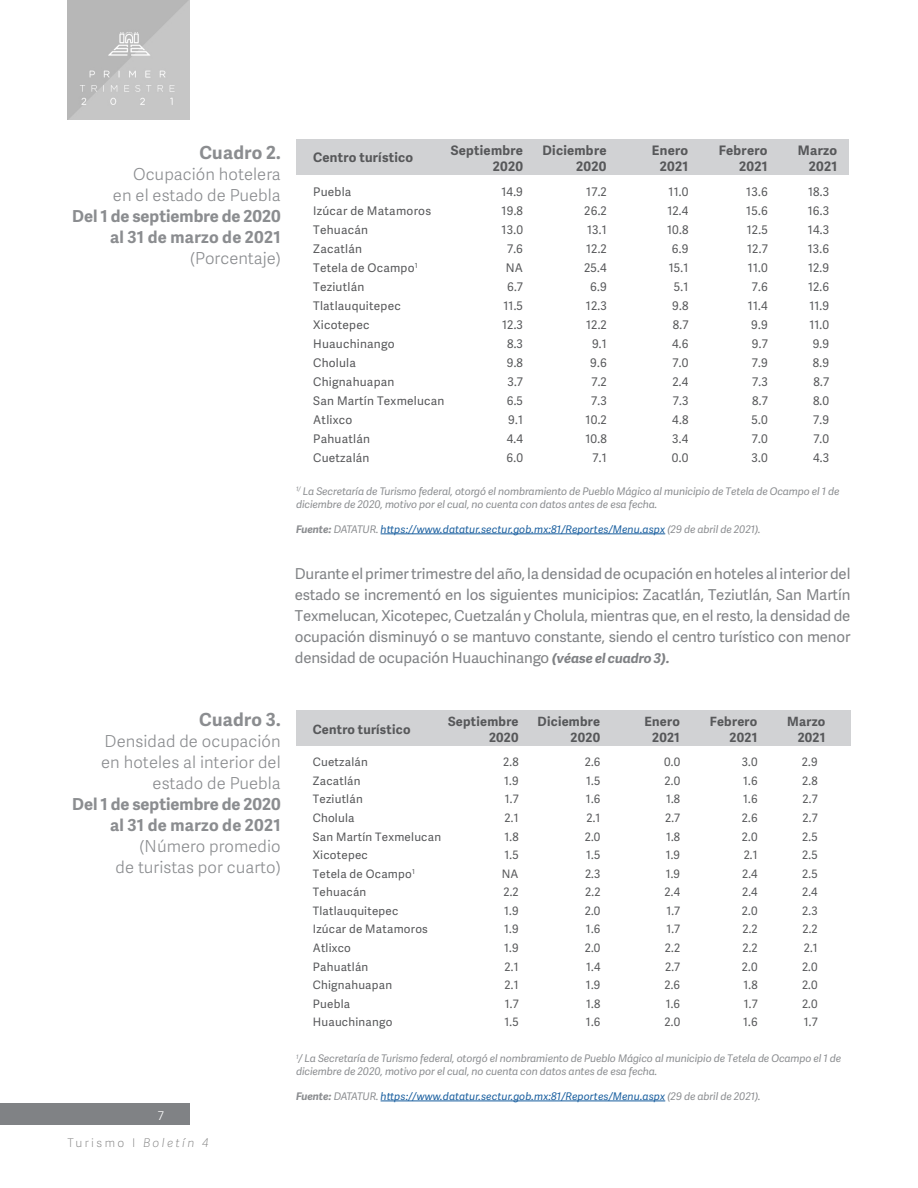
<style>
.page{position:relative;width:918px;height:1188px;background:#fff}
.page>*{position:absolute;margin:0;border:0;box-sizing:border-box;transform-origin:0 0}
.t1{font:700 18px "Adelle Sans";letter-spacing:.02em;color:#8b8d90}
.t2{font:300 16.5px/21px "Adelle Sans";letter-spacing:.005em;color:#8b8d90;text-align:right}
.t3{font:700 16.5px "Adelle Sans";color:#8b8d90}
.t4{font:700 16.5px "Adelle Sans";letter-spacing:.02em;color:#8b8d90}
.t5{font:15px/21px "Adelle Sans";letter-spacing:-.01em;color:#808285;text-align:justify}
.t6{font:700 13.05px/15.8px "Adelle Sans";letter-spacing:.02em;color:#57585a;text-align:right}
.t7{font:700 12.75px/15.3px "Adelle Sans";letter-spacing:.02em;color:#57585a;text-align:right}
.t8{font:100 12px "Adelle Sans";letter-spacing:.2em;color:#808080}
.t9{font:300 12px "Adelle Sans";color:#fff}
.t10{font:11.85px/19px "Adelle Sans";letter-spacing:.02em;color:#57585a;text-align:center}
.t11{font:11.55px/18.6px "Adelle Sans";letter-spacing:.02em;color:#57585a;text-align:justify}
.t12{font:italic 10.5px/12.6px "Adelle Sans";letter-spacing:-.01em;color:#8b8d90}
.t13{font:italic 10.5px "Adelle Sans";letter-spacing:.01em;color:#175d9e}
.s1{font-weight:700}
.s2{font-weight:700;color:#8b8d90}
.s3{color:#8b8d90}
.s4{font-weight:700;font-style:italic;font-size:13.5px}
.s5{font-style:italic}
</style>
<div class="page">
<img style="left:68px;top:0;width:122px;height:120px">
<div style="left:0;top:1104px;width:190px;height:21px;background:#808285"></div>
<div style="left:296px;top:139px;width:553px;height:36px;background:#d1d2d4"></div>
<div style="left:296px;top:710px;width:554px;height:35px;background:#d1d2d4"></div>
<hr style="left:381px;top:534px;width:284px;height:1px;background:#175d9e">
<hr style="left:381px;top:1101px;width:284px;height:1px;background:#175d9e">
<p class="t1" style="left:199px;top:139px;width:83px">Cuadro 2.</p>
<p class="t2" style="left:72px;top:163px;width:210px">Ocupación hotelera<br>en el estado de Puebla<br><span class="s1">Del 1 de septiembre de 2020 al 31 de marzo de 2021 </span>(Porcentaje)</p>
<p class="t6" style="left:451px;top:142px;width:74px">Septiembre<br>2020</p>
<p class="t6" style="left:543px;top:142px;width:66px">Diciembre<br>2020</p>
<p class="t6" style="left:652px;top:142px;width:38px">Enero<br>2021</p>
<p class="t6" style="left:719px;top:142px;width:50px">Febrero<br>2021</p>
<p class="t6" style="left:798px;top:142px;width:41px">Marzo<br>2021</p>
<p class="t6" style="left:313px;top:149px;width:102px">Centro turístico</p>
<p class="t10" style="left:313px;top:182px;width:133px;text-align:left">Puebla<br>Izúcar de Matamoros<br>Tehuacán<br>Zacatlán<br>Tetela de Ocampo<sup>1<br></sup>Teziutlán<br>Tlatlauquitepec<br>Xicotepec<br>Huauchinango<br>Cholula<br>Chignahuapan<br>San Martín Texmelucan<br>Atlixco<br>Pahuatlán<br>Cuetzalán</p>
<p class="t10" style="left:501px;top:182px;width:23px">14.9<br>19.8<br>13.0<br>7.6<br>NA<br>6.7<br>11.5<br>12.3<br>8.3<br>9.8<br>3.7<br>6.5<br>9.1<br>4.4<br>6.0</p>
<p class="t10" style="left:584px;top:182px;width:24px;text-align:right">17.2<br>26.2<br>13.1<br>12.2<br>25.4<br>6.9<br>12.3<br>12.2<br>9.1<br>9.6<br>7.2<br>7.3<br>10.2<br>10.8<br>7.1</p>
<p class="t10" style="left:667px;top:182px;width:23px">11.0<br>12.4<br>10.8<br>6.9<br>15.1<br>5.1<br>9.8<br>8.7<br>4.6<br>7.0<br>2.4<br>7.3<br>4.8<br>3.4<br>0.0</p>
<p class="t10" style="left:746px;top:182px;width:23px">13.6<br>15.6<br>12.5<br>12.7<br>11.0<br>7.6<br>11.4<br>9.9<br>9.7<br>7.9<br>7.3<br>8.7<br>5.0<br>7.0<br>3.0</p>
<p class="t10" style="left:808px;top:182px;width:23px">18.3<br>16.3<br>14.3<br>13.6<br>12.9<br>12.6<br>11.9<br>11.0<br>9.9<br>8.9<br>8.7<br>8.0<br>7.9<br>7.0<br>4.3</p>
<p class="t12" style="left:296px;top:485px;width:545px"><sup>1/</sup> La Secretaría de Turismo federal, otorgó el nombramiento de Pueblo Mágico al municipio de Tetela de Ocampo el 1 de diciembre de 2020, motivo por el cual, no cuenta con datos antes de esa fecha.</p>
<p class="t13" style="left:296px;top:522px;width:466px"><span class="s2">Fuente:</span> <span class="s3">DATATUR.</span> https://www.datatur.sectur.gob.mx:81/Reportes/Menu.aspx <span class="s3">(29 de abril de 2021).</span></p>
<p class="t5" style="left:295px;top:563px;width:557px">Durante el primer trimestre del año, la densidad de ocupación en hoteles al interior del estado se incrementó en los siguientes municipios: Zacatlán, Teziutlán, San Martín Texmelucan, Xicotepec, Cuetzalán y Cholula, mientras que, en el resto, la densidad de ocupación disminuyó o se mantuvo constante, siendo el centro turístico con menor densidad de ocupación Huauchinango <span class="s4">(véase el cuadro 3).</span></p>
<p class="t1" style="left:199px;top:706px;width:83px">Cuadro 3.</p>
<p class="t2" style="left:105px;top:730px;width:178px">Densidad de ocupación</p>
<p class="t2" style="left:101px;top:751px;width:181px">en hoteles al interior del estado de Puebla</p>
<p class="t3" style="left:72px;top:792px;width:210px">Del 1 de septiembre de 2020</p>
<p class="t4" style="left:110px;top:813px;width:172px">al 31 de marzo de 2021</p>
<p class="t2" style="left:140px;top:835px;width:143px">(Número promedio</p>
<p class="t2" style="left:116px;top:856px;width:167px">de turistas por cuarto)</p>
<p class="t9" style="left:158px;top:1108px;width:8px">7</p>
<p class="t8" style="left:68px;top:1134px;width:143px">Turismo I <span class="s5">Boletín 4</span></p>
<p class="t7" style="left:448px;top:714px;width:72px">Septiembre<br>2020</p>
<p class="t7" style="left:645px;top:714px;width:37px">Enero<br>2021</p>
<p class="t7" style="left:710px;top:714px;width:49px">Febrero<br>2021</p>
<p class="t7" style="left:787px;top:714px;width:40px">Marzo<br>2021</p>
<p class="t11" style="left:502px;top:752px;width:18px">2.8<br>1.9<br>1.7<br>2.1<br>1.8<br>1.5<br>NA 2.2<br>1.9<br>1.9<br>1.9<br>2.1<br>2.1<br>1.7<br>1.5</p>
<p class="t11" style="left:585px;top:752px;width:17px">2.6<br>1.5<br>1.6<br>2.1<br>2.0<br>1.5<br>2.3<br>2.2<br>2.0<br>1.6<br>2.0<br>1.4<br>1.9<br>1.8<br>1.6</p>
<p class="t11" style="left:664px;top:752px;width:18px">0.0<br>2.0<br>1.8<br>2.7<br>1.8<br>1.9<br>1.9<br>2.4<br>1.7<br>1.7<br>2.2<br>2.7<br>2.6<br>1.6<br>2.0</p>
<p class="t11" style="left:742px;top:752px;width:17px">3.0<br>1.6<br>1.6<br>2.6<br>2.0<br>2.1<br>2.4<br>2.4<br>2.0<br>2.2<br>2.2<br>2.0<br>1.8<br>1.7<br>1.6</p>
<p class="t7" style="left:538px;top:714px;width:64px">Diciembre<br>2020</p>
<p class="t7" style="left:313px;top:721px;width:99px">Centro turístico</p>
<p class="t11" style="left:313px;top:752px;width:130px;text-align:left">Cuetzalán<br>Zacatlán<br>Teziutlán<br>Cholula<br>San Martín Texmelucan<br>Xicotepec<br>Tetela de Ocampo<sup>1<br></sup>Tehuacán<br>Tlatlauquitepec<br>Izúcar de Matamoros<br>Atlixco<br>Pahuatlán<br>Chignahuapan<br>Puebla<br>Huauchinango</p>
<p class="t11" style="left:802px;top:752px;width:17px">2.9<br>2.8<br>2.7<br>2.7<br>2.5<br>2.5<br>2.5<br>2.4<br>2.3<br>2.2<br>2.1<br>2.0<br>2.0<br>2.0<br>1.7</p>
<p class="t12" style="left:296px;top:1052px;width:547px"><sup>1</sup>/ La Secretaría de Turismo federal, otorgó el nombramiento de Pueblo Mágico al municipio de Tetela de Ocampo el 1 de diciembre de 2020, motivo por el cual, no cuenta con datos antes de esa fecha.</p>
<p class="t13" style="left:296px;top:1089px;width:466px"><span class="s2">Fuente:</span> <span class="s3">DATATUR.</span> https://www.datatur.sectur.gob.mx:81/Reportes/Menu.aspx <span class="s3">(29 de abril de 2021).</span></p>
</div>
